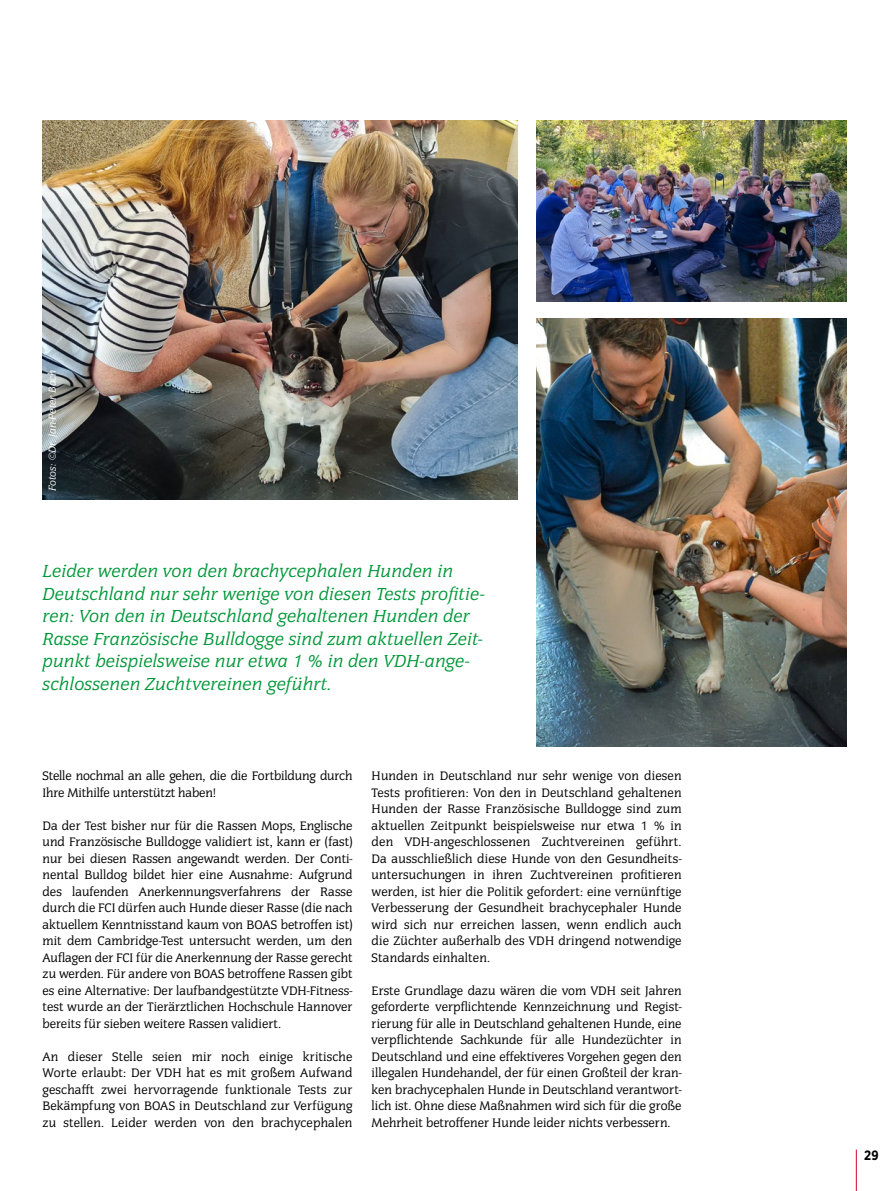
<style>
.page{position:relative;width:893px;height:1191px;background:#fff}
.page>*{position:absolute;margin:0;border:0;box-sizing:border-box;transform-origin:0 0}
.t1{font:italic 18px/22.5px "Congress";letter-spacing:.01em;color:#009739}
.t2{font:700 13.5px "Gotham Narrow";color:#000}
.t3{font:12.75px/16.5px "Congress";color:#000;text-align:justify}
.t4{font:italic 10.5px "Congress";color:#fff}
</style>
<div class="page">
<img style="left:536px;top:318px;width:310px;height:428px">
<img style="left:536px;top:120px;width:310px;height:182px">
<img style="left:43px;top:120px;width:474px;height:380px">
<hr style="left:856px;top:1149px;width:1px;height:42px;background:#c80526">
<p class="t4" style="left:46px;top:491px;width:123px;rotate:-90deg">Fotos: ©Dr. Jan-Peter Bach</p>
<p class="t1" style="left:43px;top:560px;width:443px">Leider werden von den brachycephalen Hunden in Deutschland nur sehr wenige von diesen Tests profitie&shy;ren: Von den in Deutschland gehaltenen Hunden der Rasse Französische Bulldogge sind zum aktuellen Zeit&shy;punkt beispielsweise nur etwa 1 % in den VDH-ange&shy;schlossenen Zuchtvereinen geführt.</p>
<p class="t3" style="left:43px;top:768px;width:311px">Stelle nochmal an alle gehen, die die Fortbildung durch<br>Ihre Mithilfe unterstützt haben!</p>
<p class="t3" style="left:43px;top:817px;width:312px">Da der Test bisher nur für die Rassen Mops, Englische und Französische Bulldogge validiert ist, kann er (fast) nur bei diesen Rassen angewandt werden. Der Conti&shy;nental Bulldog bildet hier eine Ausnahme: Aufgrund des laufenden Anerkennungsverfahrens der Rasse durch die FCI dürfen auch Hunde dieser Rasse (die nach aktuellem Kenntnisstand kaum von BOAS betroffen ist) mit dem Cambridge-Test untersucht werden, um den Auflagen der FCI für die Anerkennung der Rasse gerecht zu werden. Für andere von BOAS betroffene Rassen gibt es eine Alternative: Der laufbandgestützte VDH-Fitness&shy;test wurde an der Tierärztlichen Hochschule Hannover bereits für sieben weitere Rassen validiert.</p>
<p class="t3" style="left:43px;top:1048px;width:311px">An dieser Stelle seien mir noch einige kritische Worte erlaubt: Der VDH hat es mit großem Aufwand geschafft zwei hervorragende funktionale Tests zur Bekämpfung von BOAS in Deutschland zur Verfügung zu stellen. Leider werden von den brachycephalen</p>
<p class="t3" style="left:372px;top:768px;width:312px">Hunden in Deutschland nur sehr wenige von diesen Tests profitieren: Von den in Deutschland gehaltenen Hunden der Rasse Französische Bulldogge sind zum aktuellen Zeitpunkt beispielsweise nur etwa 1 % in den VDH-angeschlossenen Zuchtvereinen geführt.<br>Da ausschließlich diese Hunde von den Gesundheits&shy;untersuchungen in ihren Zuchtvereinen profitieren werden, ist hier die Politik gefordert: eine vernünftige Verbesserung der Gesundheit brachycephaler Hunde wird sich nur erreichen lassen, wenn endlich auch die Züchter außerhalb des VDH dringend notwendige Standards einhalten.</p>
<p class="t3" style="left:372px;top:982px;width:311px">Erste Grundlage dazu wären die vom VDH seit Jahren geforderte verpflichtende Kennzeichnung und Regist&shy;rierung für alle in Deutschland gehaltenen Hunde, eine verpflichtende Sachkunde für alle Hundezüchter in Deutschland und eine effektiveres Vorgehen gegen den illegalen Hundehandel, der für einen Großteil der kran&shy;ken brachycephalen Hunde in Deutschland verantwort&shy;lich ist. Ohne diese Maßnahmen wird sich für die große Mehrheit betroffener Hunde leider nichts verbessern.</p>
<p class="t2" style="left:864px;top:1147px;width:16px">29</p>
</div>
